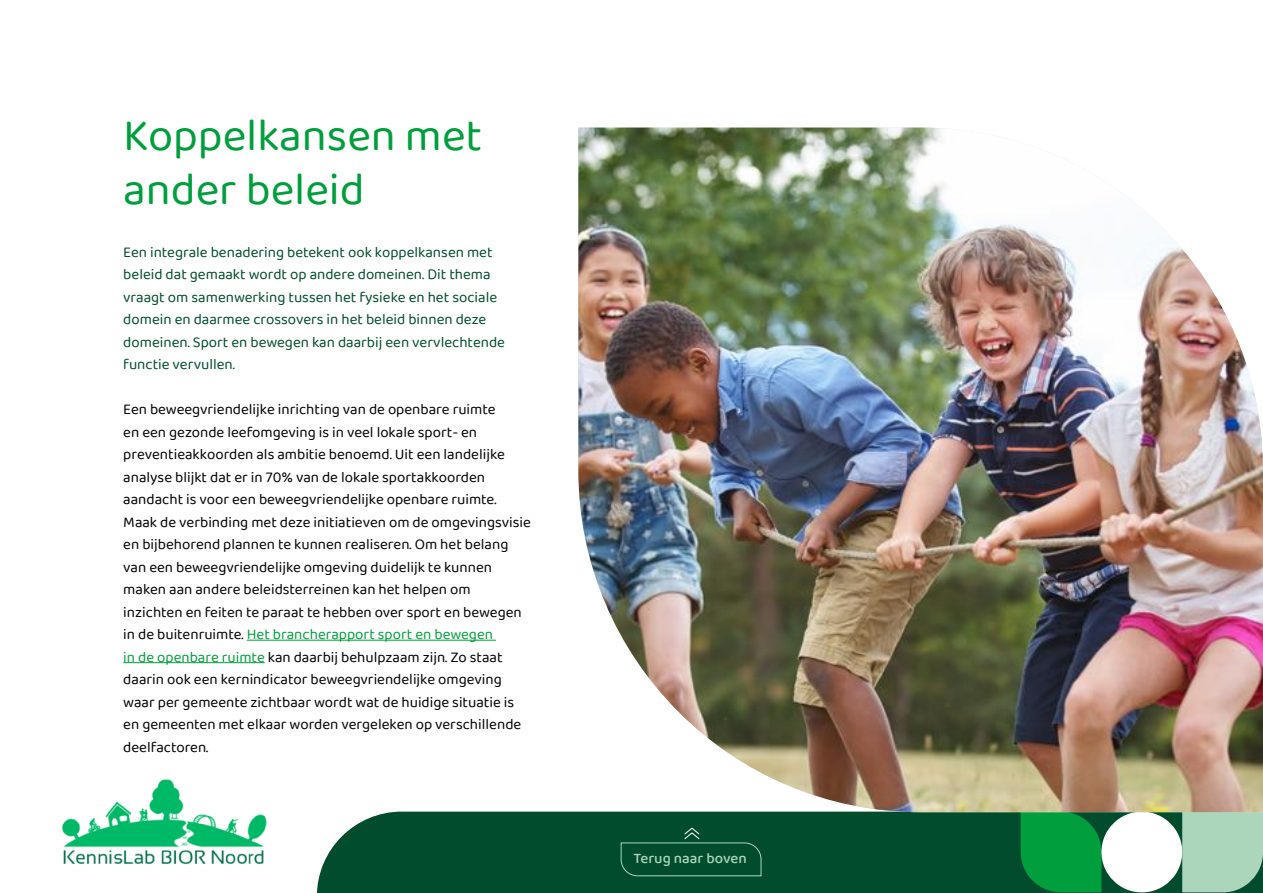
<style>
.page{position:relative;width:1263px;height:893px;background:#fff}
.page>*{position:absolute;margin:0;border:0;box-sizing:border-box;transform-origin:0 0}
.t1{font:45.45px/54.4px "Baloo 2";color:#009e3d}
.t2{font:15px/22.5px "Baloo 2";color:#000}
.t3{font:15px/22.5px "Baloo 2";color:#004c2d}
.t4{font:500 15px "Baloo 2";color:#abd6bb}
.s1{color:#009e3d}
</style>
<div class="page">
<div style="left:317px;top:812px;width:946px;height:81px;background:#004c2d"></div>
<svg style="left:1021px;top:812px;width:80px;height:80px;background:#00963b"></svg>
<div style="left:1101px;top:812px;width:81px;height:80px;background:#fff;border-radius:50%"></div>
<svg style="left:1182px;top:812px;width:81px;height:80px;background:#a1ceb3"></svg>
<img style="left:61px;top:779px;width:206px;height:86px">
<hr style="left:247px;top:640px;width:249px;height:1px;background:#009e3d">
<hr style="left:123px;top:662px;width:142px;height:1px;background:#009e3d">
<img style="left:578px;top:128px;width:685px;height:684px">
<svg style="left:620px;top:827px;width:142px;height:50px;background:#095334"></svg>
<h1 class="t1" style="left:123px;top:107px;width:361px">Koppelkansen met ander beleid</h1>
<p class="t3" style="left:123px;top:240px;width:383px">Een integrale benadering betekent ook koppelkansen met beleid dat gemaakt wordt op andere domeinen. Dit thema vraagt om samenwerking tussen het fysieke en het sociale domein en daarmee crossovers in het beleid binnen deze domeinen. Sport en bewegen kan daarbij een vervlechtende functie vervullen.</p>
<p class="t2" style="left:123px;top:398px;width:409px">Een beweegvriendelijke inrichting van de openbare ruimte<br>en een gezonde leefomgeving is in veel lokale sport- en preventieakkoorden als ambitie benoemd. Uit een landelijke analyse blijkt dat er in 70% van de lokale sportakkoorden aandacht is voor een beweegvriendelijke openbare ruimte.<br>Maak de verbinding met deze initiatieven om de omgevingsvisie en bijbehorend plannen te kunnen realiseren. Om het belang van een beweegvriendelijke omgeving duidelijk te kunnen maken aan andere beleidsterreinen kan het helpen om inzichten en feiten te paraat te hebben over sport en bewegen in de buitenruimte. <span class="s1">Het brancherapport sport en bewegen<br>in de openbare ruimte</span> kan daarbij behulpzaam zijn. Zo staat daarin ook een kernindicator beweegvriendelijke omgeving waar per gemeente zichtbaar wordt wat de huidige situatie is en gemeenten met elkaar worden vergeleken op verschillende deelfactoren.</p>
<p class="t4" style="left:633px;top:849px;width:115px">Terug naar boven</p>
</div>
